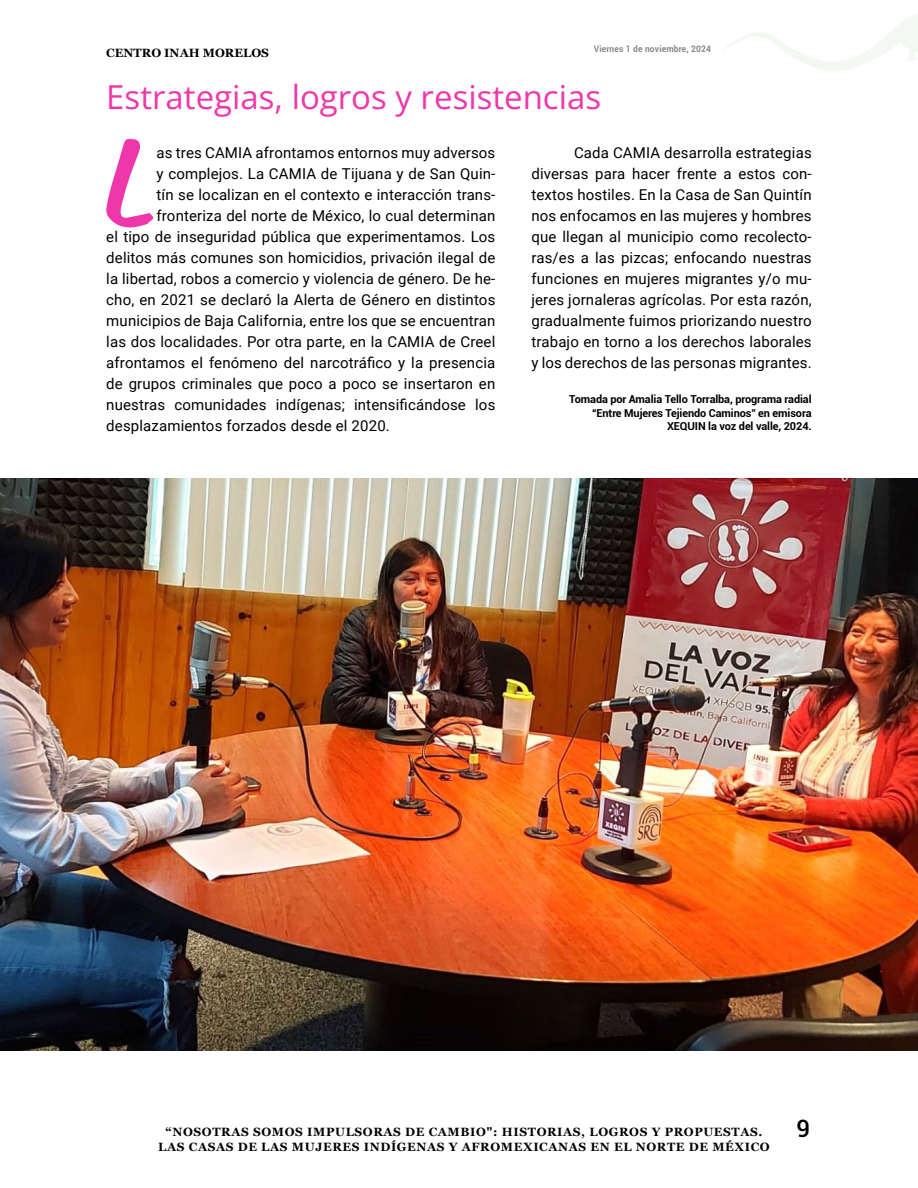
<style>
.page{position:relative;width:918px;height:1188px;background:#fff}
.page>*{position:absolute;margin:0;border:0;box-sizing:border-box;transform-origin:0 0}
.t1{font:113.25px "Mansalva";color:#f036ab}
.t2{font:33px "Open Sans";color:#f036ab}
.t3{font:500 24px "Roboto";color:#000}
.t4{font:15px/21px "Roboto";letter-spacing:.01em;color:#000;text-align:justify}
.t5{font:700 12px "Georgia";letter-spacing:.05em;color:#010202}
.t6{font:700 12px "Georgia";color:#000}
.t7{font:700 10.95px/13.5px "Roboto";letter-spacing:-.01em;color:#000;text-align:right}
.t8{font:700 9px "Roboto";letter-spacing:.02em;color:#878787;scale:.94 1}
</style>
<div class="page">
<img style="left:0;top:478px;width:918px;height:572px">
<svg style="left:723px;top:14px;width:195px;height:57px"></svg>
<p class="t6" style="left:106px;top:43px;width:164px">CENTRO INAH MORELOS</p>
<p class="t8" style="left:594px;top:43px;width:126px">Viernes 1 de noviembre, 2024</p>
<h2 class="t2" style="left:106px;top:74px;width:496px">Estrategias, logros y resistencias</h2>
<p class="t4" style="left:531px;top:142px;width:282px;text-indent:43px">Cada CAMIA desarrolla estrategias diversas para hacer frente a estos con&shy;textos hostiles. En la Casa de San Quintín nos enfocamos en las mujeres y hombres que llegan al municipio como recolecto&shy;ras/es a las pizcas; enfocando nuestras funciones en mujeres migrantes y/o mu&shy;jeres jornaleras agrícolas. Por esta razón, gradualmente fuimos priorizando nuestro trabajo en torno a los derechos laborales y los derechos de las personas migrantes.</p>
<p class="t7" style="left:569px;top:392px;width:244px">Tomada por Amalia Tello Torralba, programa radial “Entre Mujeres Tejiendo Caminos" en emisora<br>XEQUIN la voz del valle, 2024.</p>
<h1 class="t1" style="left:100px;top:95px;width:61px">L</h1>
<p class="t4" style="left:157px;top:142px;width:340px">as tres CAMIA afrontamos entornos muy adversos</p>
<p class="t4" style="left:157px;top:163px;width:340px">y complejos. La CAMIA de Tijuana y de San Quin-</p>
<p class="t4" style="left:157px;top:184px;width:340px">tín se localizan en el contexto e interacción trans-</p>
<p class="t4" style="left:157px;top:205px;width:340px">fronteriza del norte de México, lo cual determinan</p>
<p class="t4" style="left:106px;top:226px;width:391px">el tipo de inseguridad pública que experimentamos. Los</p>
<p class="t4" style="left:106px;top:247px;width:391px">delitos más comunes son homicidios, privación ilegal de</p>
<p class="t4" style="left:106px;top:268px;width:391px">la libertad, robos a comercio y violencia de género. De he-</p>
<p class="t4" style="left:106px;top:289px;width:391px">cho, en 2021 se declaró la Alerta de Género en distintos</p>
<p class="t4" style="left:106px;top:310px;width:391px">municipios de Baja California, entre los que se encuentran</p>
<p class="t4" style="left:106px;top:331px;width:391px">las dos localidades. Por otra parte, en la CAMIA de Creel</p>
<p class="t4" style="left:106px;top:352px;width:391px">afrontamos el fenómeno del narcotráfico y la presencia</p>
<p class="t4" style="left:106px;top:373px;width:391px">de grupos criminales que poco a poco se insertaron en</p>
<p class="t4" style="left:106px;top:394px;width:391px">nuestras comunidades indígenas; intensificándose los</p>
<p class="t4" style="left:106px;top:415px;width:285px">desplazamientos forzados desde el 2020.</p>
<p class="t5" style="left:166px;top:1123px;width:598px">“NOSOTRAS SOMOS IMPULSORAS DE CAMBIO": HISTORIAS, LOGROS Y PROPUESTAS.</p>
<h3 class="t3" style="left:796px;top:1112px;width:15px">9</h3>
<p class="t5" style="left:158px;top:1137px;width:613px">LAS CASAS DE LAS MUJERES INDÍGENAS Y AFROMEXICANAS EN EL NORTE DE MÉXICO</p>
</div>
